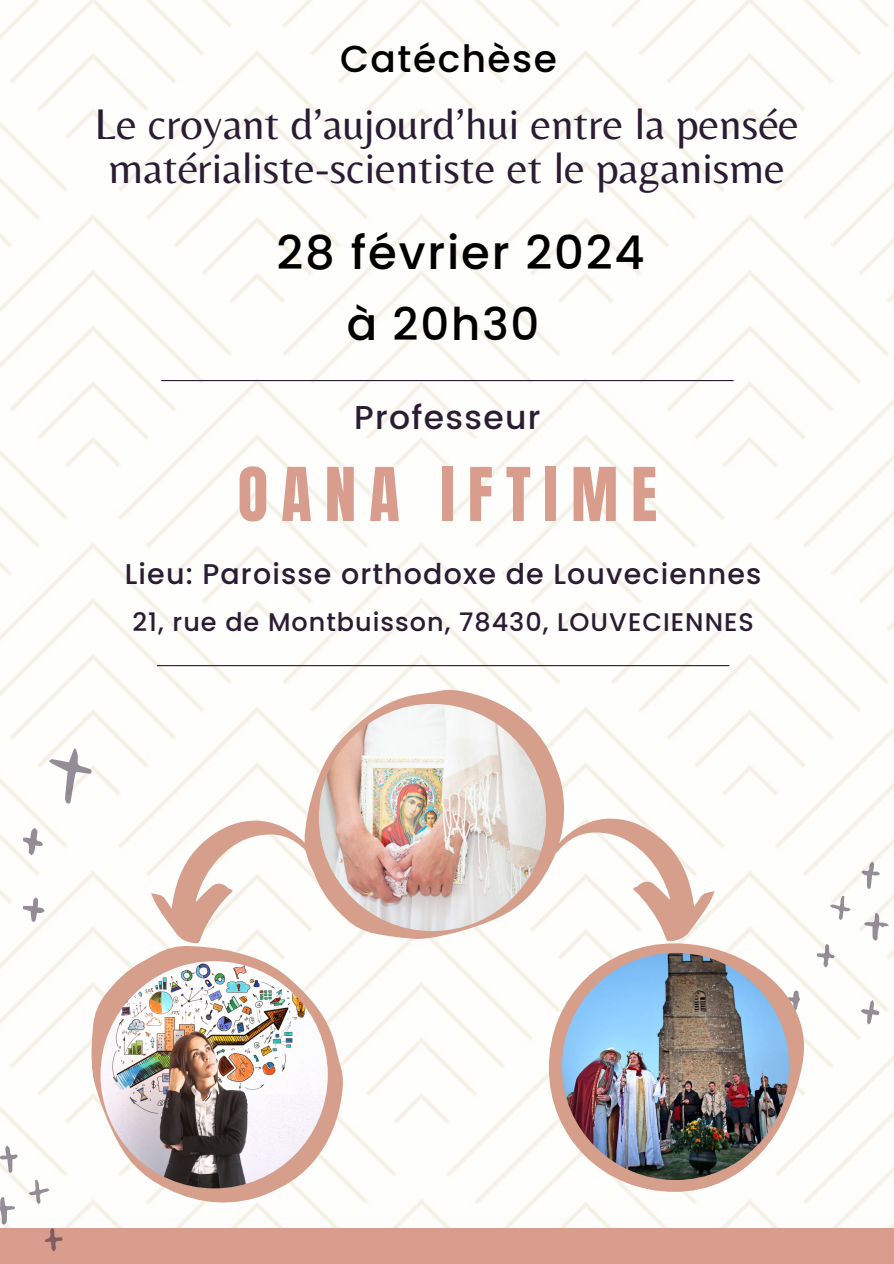
<style>
.page{position:relative;width:894px;height:1264px;background:#fff}
.page>*{position:absolute;margin:0;border:0;box-sizing:border-box;transform-origin:0 0}
.t1{font:63px "Anton";letter-spacing:.205em;color:#d89d8d}
.t2{font:500 46.5px "Poppins";letter-spacing:.04em;color:#000}
.t3{font:500 45px "Poppins";letter-spacing:.04em;color:#000}
.t4{font:44.55px/43.8px "Belleza";color:#2a1c33;text-align:center}
.t5{font:500 37.5px "Poppins";letter-spacing:.04em;color:#000}
.t6{font:500 33px "Poppins";letter-spacing:.04em;color:#2a1c33}
.t7{font:500 28.5px "Poppins";letter-spacing:.04em;color:#2a1c33}
.t8{font:500 25.5px "Poppins";letter-spacing:.04em;color:#2a1c33}
</style>
<div class="page">
<img style="left:0;top:0;width:893px;height:1228px">
<div style="left:0;top:1228px;width:893px;height:35px;background:#d89d8d"></div>
<svg style="left:23px;top:740px;width:69px;height:202px"></svg>
<svg style="left:787px;top:861px;width:106px;height:163px"></svg>
<svg style="left:0;top:1145px;width:92px;height:107px"></svg>
<hr style="left:161px;top:380px;width:572px;height:1px;background:#2a1c33">
<hr style="left:157px;top:665px;width:571px;height:1px;background:#2a1c33">
<svg style="left:82px;top:931px;width:272px;height:287px"></svg>
<img style="left:100px;top:961px;width:228px;height:227px;border-radius:50%">
<svg style="left:548px;top:943px;width:267px;height:248px"></svg>
<img style="left:561px;top:952px;width:228px;height:227px;border-radius:50%">
<svg style="left:303px;top:689px;width:265px;height:249px"></svg>
<img style="left:319px;top:704px;width:227px;height:227px;border-radius:50%">
<svg style="left:151px;top:820px;width:166px;height:123px"></svg>
<svg style="left:549px;top:818px;width:165px;height:123px"></svg>
<p class="t5" style="left:340px;top:32px;width:218px">Catéchèse</p>
<p class="t4" style="left:94px;top:101px;width:706px">Le croyant d’aujourd’hui entre la pensée matérialiste-scientiste et le paganisme</p>
<p class="t2" style="left:276px;top:220px;width:369px">28 février 2024</p>
<p class="t3" style="left:347px;top:292px;width:194px">à 20h30</p>
<p class="t6" style="left:354px;top:398px;width:188px">Professeur</p>
<p class="t1" style="left:237px;top:449px;width:421px">OANA IFTIME</p>
<p class="t7" style="left:125px;top:554px;width:638px">Lieu: Paroisse orthodoxe de Louveciennes</p>
<p class="t8" style="left:132px;top:604px;width:622px">21, rue de Montbuisson, 78430, LOUVECIENNES</p>
</div>
